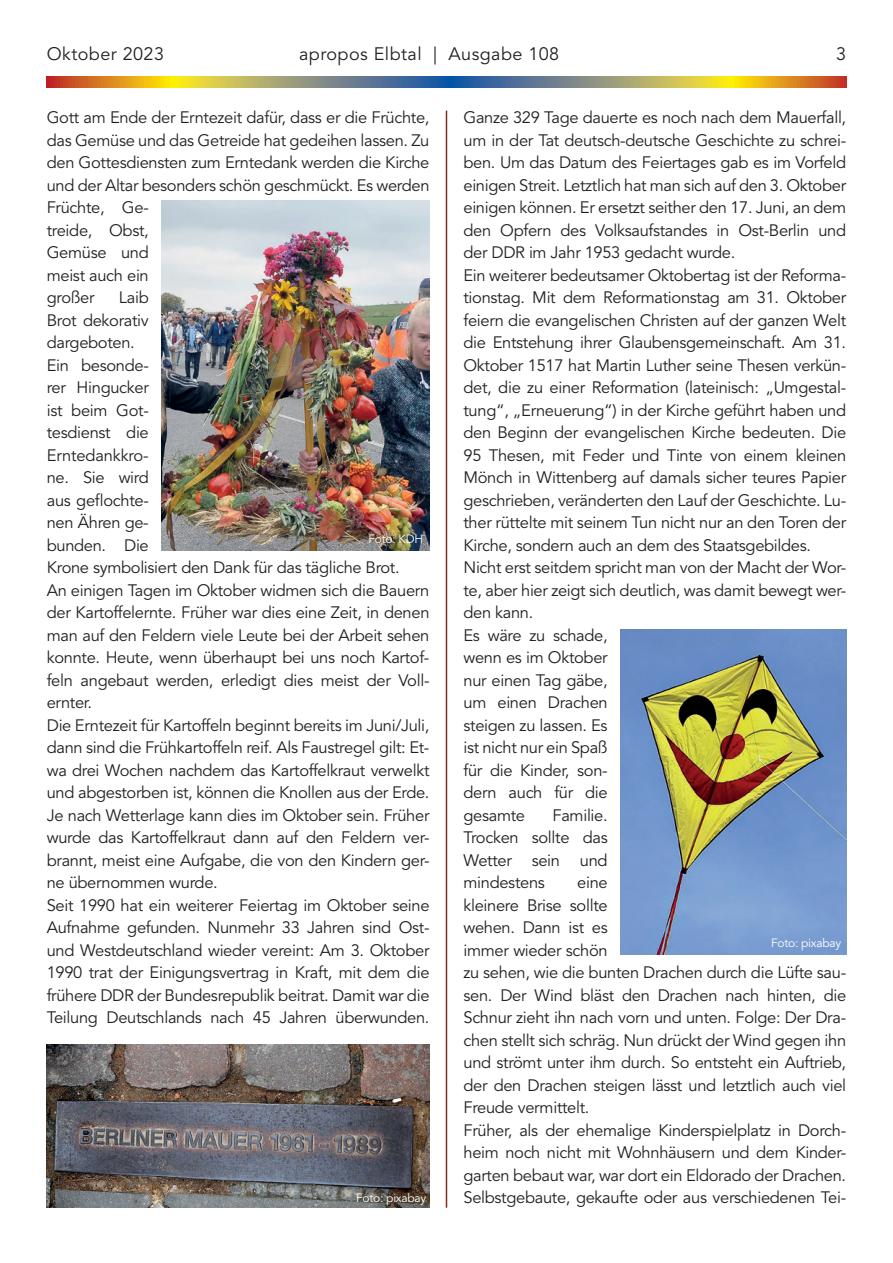
<style>
.page{position:relative;width:893px;height:1263px;background:#fff}
.page>*{position:absolute;margin:0;border:0;box-sizing:border-box;transform-origin:0 0}
.t1{font:18px "Avenir LT Std";letter-spacing:.025em;color:#231f20}
.t2{font:16.5px/22.5px "Avenir LT Std";letter-spacing:-.02em;color:#231f20}
.t3{font:12px "Avenir LT Std";letter-spacing:-.02em;color:#fff}
</style>
<div class="page">
<svg style="left:47px;top:77px;width:799px;height:10px;background:#a3935b"></svg>
<hr style="left:446px;top:111px;width:1px;height:1097px;background:#832821">
<img style="left:47px;top:1045px;width:382px;height:163px">
<img style="left:162px;top:200px;width:267px;height:350px">
<img style="left:620px;top:629px;width:226px;height:325px">
<p class="t1" style="left:47px;top:44px;width:119px">Oktober 2023</p>
<p class="t1" style="left:299px;top:44px;width:262px">apropos Elbtal | Ausgabe 108</p>
<p class="t1" style="left:836px;top:44px;width:12px">3</p>
<p class="t2" style="left:47px;top:107px;width:384px">Gott am Ende der Erntezeit dafür, dass er die Früchte, das Gemüse und das Getreide hat gedeihen lassen. Zu den Gottesdiensten zum Erntedank werden die Kirche und der Altar besonders schön geschmückt. Es werden<br>Früchte, Ge-<br>treide, Obst,<br>Gemüse und<br>meist auch ein<br>großer</p>
<p class="t2" style="left:47px;top:287px;width:384px;text-indent:72px">Laib<br>Brot dekorativ<br>dargeboten.<br>Ein besonde-<br>rer Hingucker<br>ist beim Got-<br>tesdienst die<br>Erntedankkro-<br>ne. Sie wird<br>aus geflochte-<br>nen Ähren ge-<br>bunden. Die<br>Krone symbolisiert den Dank für das tägliche Brot.<br>An einigen Tagen im Oktober widmen sich die Bauern der Kartoffelernte. Früher war dies eine Zeit, in denen man auf den Feldern viele Leute bei der Arbeit sehen konnte. Heute, wenn überhaupt bei uns noch Kartof&shy;feln angebaut werden, erledigt dies meist der Voll&shy;ernter.<br>Die Erntezeit für Kartoffeln beginnt bereits im Juni/Juli, dann sind die Frühkartoffeln reif. Als Faustregel gilt: Et&shy;wa drei Wochen nachdem das Kartoffelkraut verwelkt und abgestorben ist, können die Knollen aus der Erde.<br>Je nach Wetterlage kann dies im Oktober sein. Früher wurde das Kartoffelkraut dann auf den Feldern ver&shy;brannt, meist eine Aufgabe, die von den Kindern ger&shy;ne übernommen wurde.<br>Seit 1990 hat ein weiterer Feiertag im Oktober seine Aufnahme gefunden. Nunmehr 33 Jahren sind Ost&shy;und Westdeutschland wieder vereint: Am 3. Oktober 1990 trat der Einigungsvertrag in Kraft, mit dem die frühere DDR der Bundesrepublik beitrat. Damit war die Teilung Deutschlands nach 45 Jahren überwunden.</p>
<p class="t3" style="left:369px;top:532px;width:56px">Foto: KDH</p>
<p class="t3" style="left:356px;top:1191px;width:72px">Foto: pixabay</p>
<p class="t2" style="left:463px;top:107px;width:384px">Ganze 329 Tage dauerte es noch nach dem Mauerfall, um in der Tat deutsch-deutsche Geschichte zu schrei&shy;ben. Um das Datum des Feiertages gab es im Vorfeld einigen Streit. Letztlich hat man sich auf den 3. Oktober einigen können. Er ersetzt seither den 17. Juni, an dem den Opfern des Volksaufstandes in Ost-Berlin und der DDR im Jahr 1953 gedacht wurde.<br>Ein weiterer bedeutsamer Oktobertag ist der Reforma&shy;tionstag. Mit dem Reformationstag am 31. Oktober feiern die evangelischen Christen auf der ganzen Welt die Entstehung ihrer Glaubensgemeinschaft. Am 31.<br>Oktober 1517 hat Martin Luther seine Thesen verkün&shy;det, die zu einer Reformation (lateinisch: „Umgestal&shy;tung“, „Erneuerung“) in der Kirche geführt haben und den Beginn der evangelischen Kirche bedeuten. Die 95 Thesen, mit Feder und Tinte von einem kleinen Mönch in Wittenberg auf damals sicher teures Papier geschrieben, veränderten den Lauf der Geschichte. Lu&shy;ther rüttelte mit seinem Tun nicht nur an den Toren der Kirche, sondern auch an dem des Staatsgebildes.<br>Nicht erst seitdem spricht man von der Macht der Wor&shy;te, aber hier zeigt sich deutlich, was damit bewegt wer&shy;den kann.<br>Es wäre zu schade,<br>wenn es im Oktober<br>nur einen Tag gäbe,<br>um einen Drachen<br>steigen zu lassen. Es<br>ist nicht nur ein Spaß<br>für die Kinder, son-<br>dern auch für die<br>gesamte</p>
<p class="t2" style="left:463px;top:804px;width:146px;text-align:justify;text-indent:89px">Familie.<br>Trocken sollte das Wetter sein und mindestens</p>
<p class="t2" style="left:463px;top:872px;width:384px;text-indent:114px">eine<br>kleinere Brise sollte<br>wehen. Dann ist es<br>immer wieder schön<br>zu sehen, wie die bunten Drachen durch die Lüfte sau&shy;sen. Der Wind bläst den Drachen nach hinten, die Schnur zieht ihn nach vorn und unten. Folge: Der Dra&shy;chen stellt sich schräg. Nun drückt der Wind gegen ihn und strömt unter ihm durch. So entsteht ein Auftrieb, der den Drachen steigen lässt und letztlich auch viel Freude vermittelt.<br>Früher, als der ehemalige Kinderspielplatz in Dorch&shy;heim noch nicht mit Wohnhäusern und dem Kinder&shy;garten bebaut war, war dort ein Eldorado der Drachen.<br>Selbstgebaute, gekaufte oder aus verschiedenen Tei-</p>
<p class="t3" style="left:771px;top:936px;width:72px">Foto: pixabay</p>
</div>
